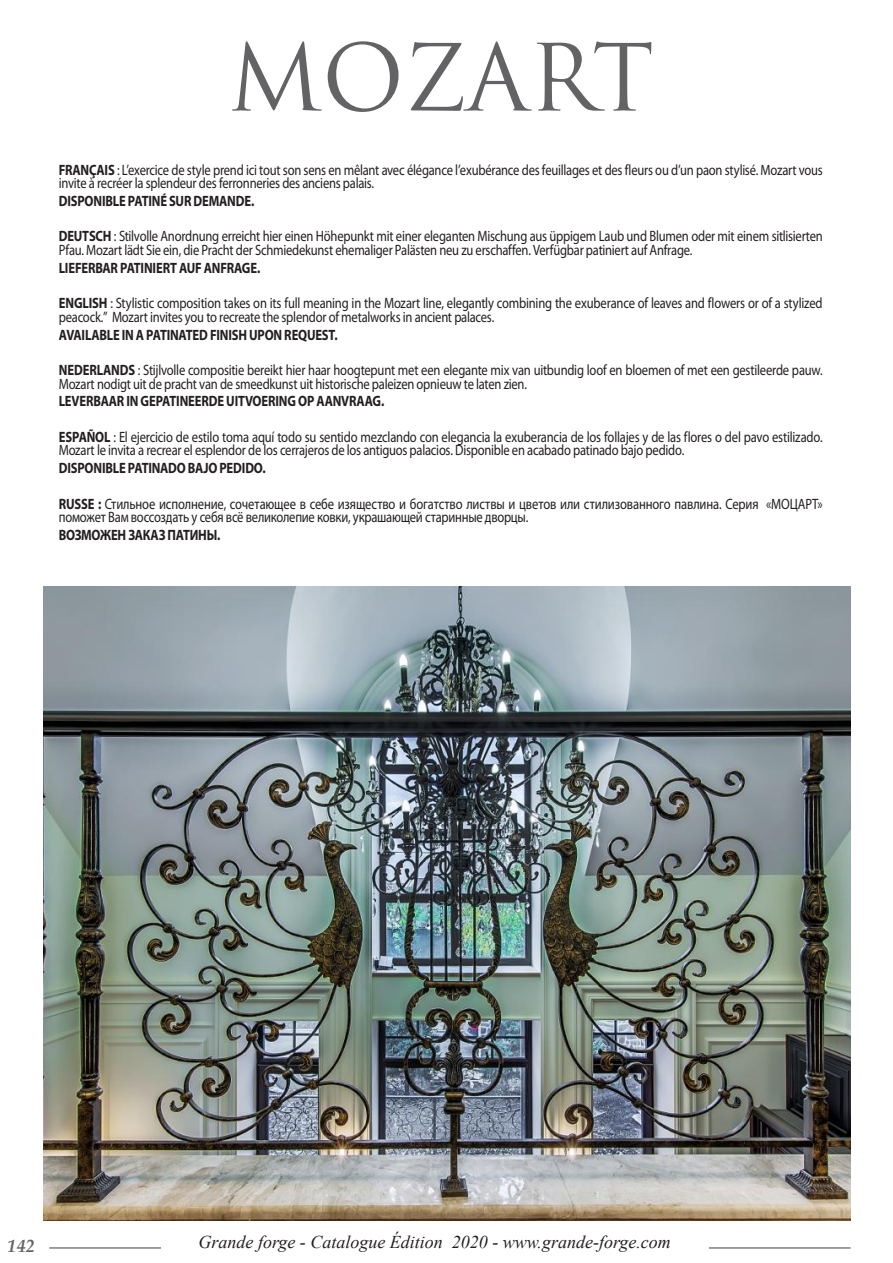
<style>
.page{position:relative;width:893px;height:1263px;background:#fff}
.page>*{position:absolute;margin:0;border:0;box-sizing:border-box;transform-origin:0 0}
.t1{font:90px "Trajan Pro";color:#636366}
.t2{font:italic 18px "Times New Roman";color:#231f20}
.t3{font:italic 700 18px "Palatino Linotype";color:#231f20}
.Normal_e{font:15px/13.5px "Myriad Pro";letter-spacing:-.02em;color:#231f20;scale:.84 1}
.Normal_e-2{font:700 15px "Myriad Pro";letter-spacing:-.015em;color:#231f20;scale:.84 1}
.s1{font-weight:700}
</style>
<div class="page">
<hr style="left:708px;top:1247px;width:143px;height:1px;background:#231f20">
<hr style="left:49px;top:1247px;width:112px;height:1px;background:#231f20">
<img style="left:44px;top:586px;width:806px;height:634px">
<p class="t1" style="left:227px;top:21px;width:428px">MOZART</p>
<p class="Normal_e" style="left:59px;top:163px;width:911px"><span class="s1">FRANÇAIS</span> : L’exercice de style prend ici tout son sens en mêlant avec élégance l’exubérance des feuillages et des fleurs ou d’un paon stylisé. Mozart vous invite à recréer la splendeur des ferronneries des anciens palais.</p>
<p class="Normal_e-2" style="left:59px;top:191px;width:234px">DISPONIBLE PATINÉ SUR DEMANDE.</p>
<p class="Normal_e" style="left:59px;top:229px;width:911px"><span class="s1">DEUTSCH</span> : Stilvolle Anordnung erreicht hier einen Höhepunkt mit einer eleganten Mischung aus üppigem Laub und Blumen oder mit einem sitlisierten<br>Pfau. Mozart lädt Sie ein, die Pracht der Schmiedekunst ehemaliger Palästen neu zu erschaffen. Verfügbar patiniert auf Anfrage.</p>
<p class="Normal_e-2" style="left:59px;top:258px;width:242px">LIEFERBAR PATINIERT AUF ANFRAGE.</p>
<p class="Normal_e" style="left:59px;top:296px;width:911px"><span class="s1">ENGLISH</span> : Stylistic composition takes on its full meaning in the Mozart line, elegantly combining the exuberance of leaves and flowers or of a stylized peacock.” Mozart invites you to recreate the splendor of metalworks in ancient palaces.</p>
<p class="Normal_e-2" style="left:59px;top:325px;width:334px">AVAILABLE IN A PATINATED FINISH UPON REQUEST.</p>
<p class="Normal_e" style="left:59px;top:363px;width:911px"><span class="s1">NEDERLANDS</span> : Stijlvolle compositie bereikt hier haar hoogtepunt met een elegante mix van uitbundig loof en bloemen of met een gestileerde pauw.<br>Mozart nodigt uit de pracht van de smeedkunst uit historische paleizen opnieuw te laten zien.</p>
<p class="Normal_e-2" style="left:59px;top:391px;width:389px">LEVERBAAR IN GEPATINEERDE UITVOERING OP AANVRAAG.</p>
<p class="Normal_e" style="left:59px;top:430px;width:911px"><span class="s1">ESPAÑOL</span> : El ejercicio de estilo toma aquí todo su sentido mezclando con elegancia la exuberancia de los follajes y de las flores o del pavo estilizado.<br>Mozart le invita a recrear el esplendor de los cerrajeros de los antiguos palacios. Disponible en acabado patinado bajo pedido.</p>
<p class="Normal_e-2" style="left:59px;top:458px;width:248px">DISPONIBLE PATINADO BAJO PEDIDO.</p>
<p class="Normal_e" style="left:59px;top:496px;width:911px"><span class="s1">RUSSE :</span> Стильное исполнение, сочетающее в себе изящество и богатство листвы и цветов или стилизованного павлина. Серия «МОЦАРТ» поможет Вам воссоздать у себя всё великолепие ковки, украшающей старинные дворцы.</p>
<p class="Normal_e-2" style="left:59px;top:525px;width:194px">ВОЗМОЖЕН ЗАКАЗ ПАТИНЫ.</p>
<p class="t3" style="left:8px;top:1233px;width:29px">142</p>
<p class="t2" style="left:199px;top:1229px;width:474px">Grande forge - Catalogue Édition 2020 - www.grande-forge.com</p>
</div>
